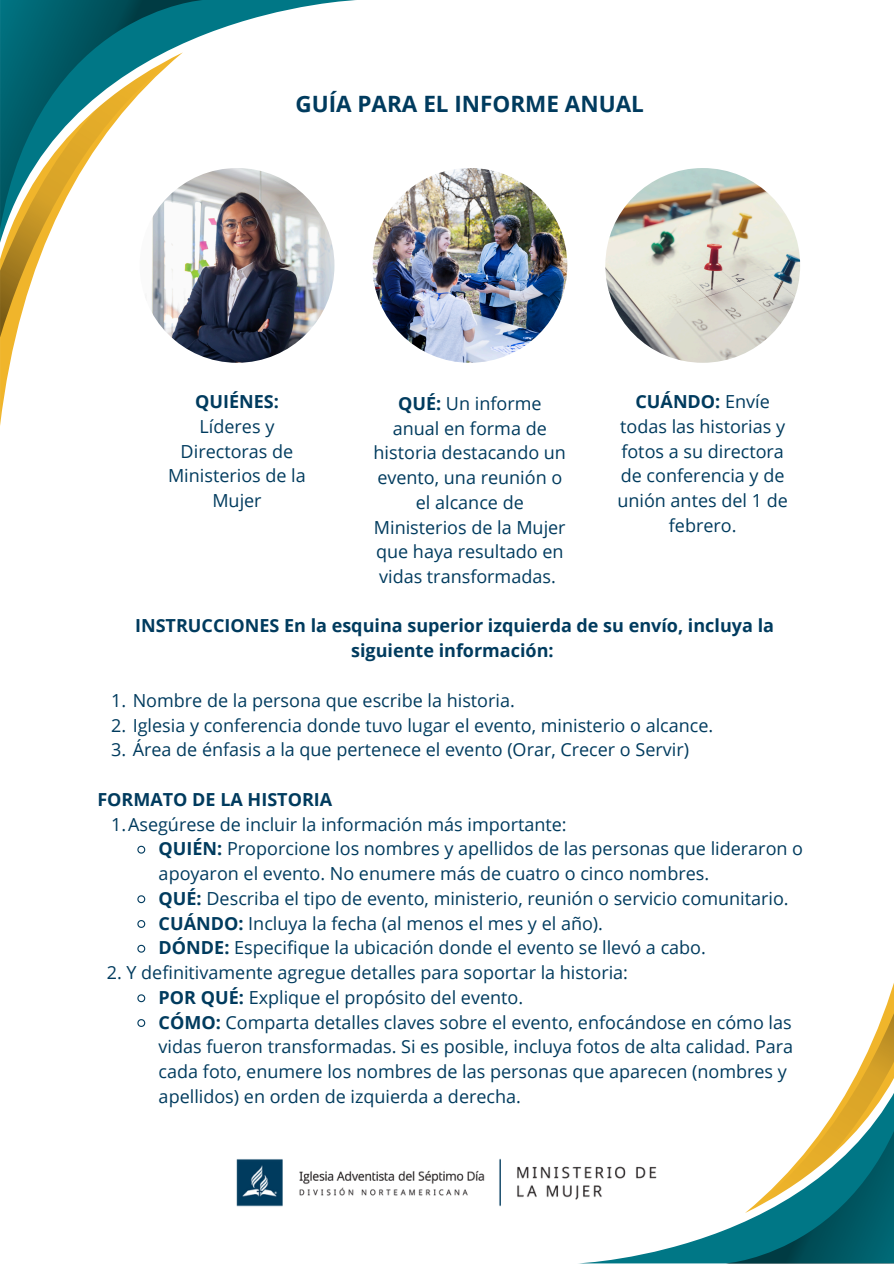
<style>
.page{position:relative;width:894px;height:1264px;background:#fff}
.page>*{position:absolute;margin:0;border:0;box-sizing:border-box;transform-origin:0 0}
.t1{font:700 22.5px "Open Sans";color:#003b5e}
.t2{font:18px/24.8px "Open Sans";color:#003b5e;text-align:center}
.t3{font:700 18px/24.8px "Open Sans";color:#003b5e;text-align:center}
.s1{font-weight:700}
</style>
<div class="page">
<svg style="left:0;top:337px;width:183px;height:89px"></svg>
<svg style="left:203px;top:0;width:153px;height:243px"></svg>
<svg style="left:0;top:0;width:203px;height:184px"></svg>
<svg style="left:0;top:52px;width:183px;height:285px"></svg>
<svg style="left:584px;top:1230px;width:141px;height:33px"></svg>
<svg style="left:725px;top:986px;width:168px;height:277px"></svg>
<img style="left:605px;top:168px;width:194px;height:195px;border-radius:50%">
<img style="left:140px;top:168px;width:194px;height:195px;border-radius:50%">
<img style="left:372px;top:168px;width:195px;height:195px;border-radius:50%">
<img style="left:236px;top:1158px;width:421px;height:49px">
<svg style="left:137px;top:845px;width:9px;height:9px"></svg>
<svg style="left:137px;top:895px;width:9px;height:9px"></svg>
<svg style="left:137px;top:920px;width:9px;height:8px"></svg>
<svg style="left:137px;top:944px;width:9px;height:9px"></svg>
<svg style="left:137px;top:994px;width:9px;height:9px"></svg>
<svg style="left:137px;top:1019px;width:9px;height:8px"></svg>
<p class="t1" style="left:295px;top:88px;width:350px">GUÍA PARA EL INFORME ANUAL</p>
<p class="t2" style="left:168px;top:388px;width:139px"><span class="s1">QUIÉNES:<br></span>Líderes y<br>Directoras de<br>Ministerios de la<br>Mujer</p>
<p class="t2" style="left:373px;top:390px;width:194px"><span class="s1">QUÉ:</span> Un informe anual en forma de historia destacando un evento, una reunión o el alcance de<br>Ministerios de la Mujer que haya resultado en vidas transformadas.</p>
<p class="t2" style="left:617px;top:388px;width:172px"><span class="s1">CUÁNDO:</span> Envíe todas las historias y fotos a su directora de conferencia y de unión antes del 1 de febrero.</p>
<p class="t3" style="left:135px;top:613px;width:640px">INSTRUCCIONES En la esquina superior izquierda de su envío, incluya la siguiente información:</p>
<p class="t2" style="left:111px;top:687px;width:405px">1. Nombre de la persona que escribe la historia.</p>
<p class="t2" style="left:111px;top:712px;width:603px">2. Iglesia y conferencia donde tuvo lugar el evento, ministerio o alcance.</p>
<p class="t2" style="left:111px;top:737px;width:579px">3. Área de énfasis a la que pertenece el evento (Orar, Crecer o Servir)</p>
<p class="t3" style="left:97px;top:786px;width:236px">FORMATO DE LA HISTORIA</p>
<h3 class="t2" style="left:111px;top:811px;width:457px">1.Asegúrese de incluir la información más importante:</h3>
<p class="t2" style="left:159px;top:836px;width:645px;text-align:left"><span class="s1">QUIÉN:</span> Proporcione los nombres y apellidos de las personas que lideraron o apoyaron el evento. No enumere más de cuatro o cinco nombres.</p>
<p class="t2" style="left:159px;top:885px;width:631px"><span class="s1">QUÉ:</span> Describa el tipo de evento, ministerio, reunión o servicio comunitario.</p>
<p class="t2" style="left:159px;top:910px;width:446px"><span class="s1">CUÁNDO:</span> Incluya la fecha (al menos el mes y el año).</p>
<h2 class="t2" style="left:159px;top:935px;width:548px"><span class="s1">DÓNDE:</span> Especifique la ubicación donde el evento se llevó a cabo.</h2>
<p class="t2" style="left:107px;top:959px;width:522px">2. Y definitivamente agregue detalles para soportar la historia:</p>
<p class="t2" style="left:159px;top:984px;width:366px"><span class="s1">POR QUÉ:</span> Explique el propósito del evento.</p>
<p class="t2" style="left:159px;top:1009px;width:636px;text-align:left"><span class="s1">CÓMO:</span> Comparta detalles claves sobre el evento, enfocándose en cómo las vidas fueron transformadas. Si es posible, incluya fotos de alta calidad. Para cada foto, enumere los nombres de las personas que aparecen (nombres y apellidos) en orden de izquierda a derecha.</p>
</div>
